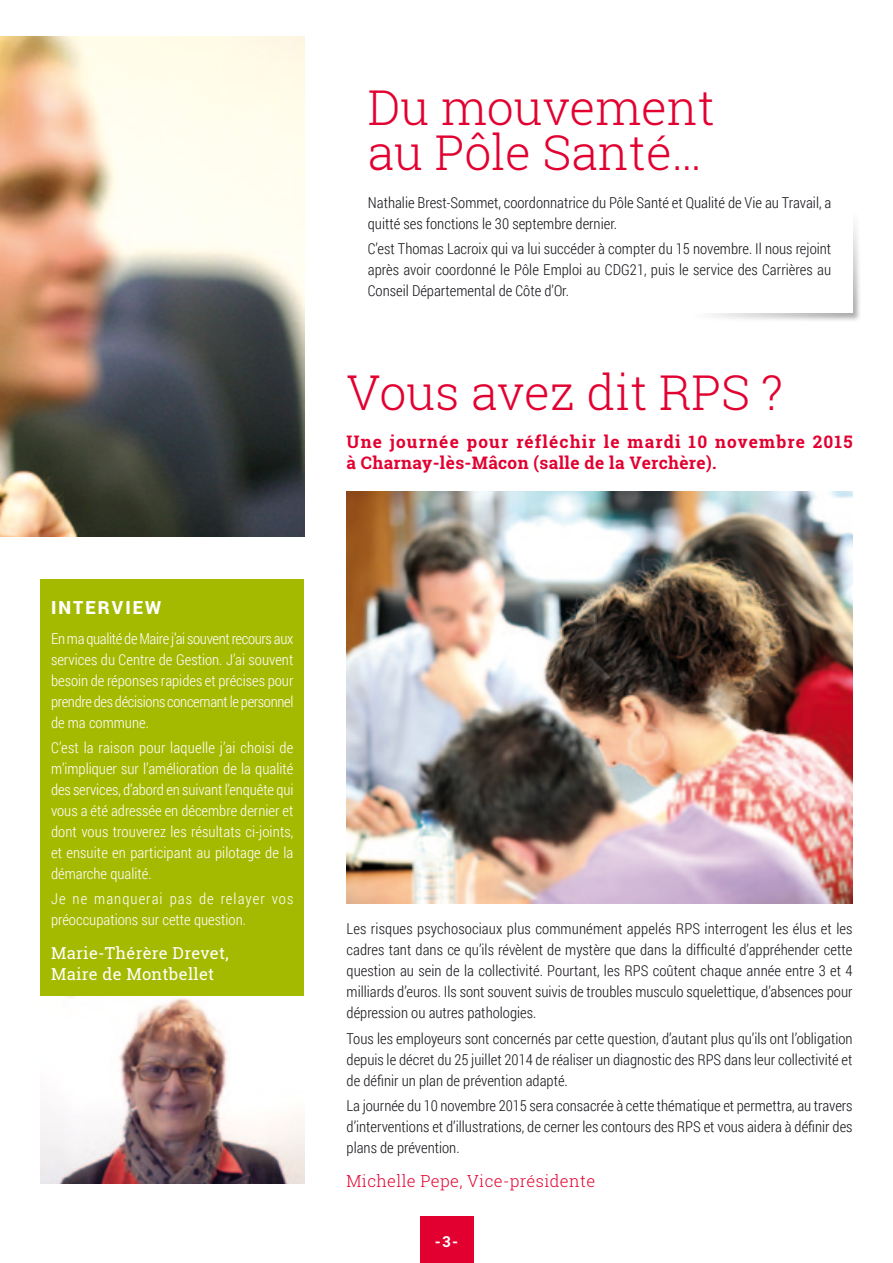
<style>
.page{position:relative;width:893px;height:1263px;background:#fff}
.page>*{position:absolute;margin:0;border:0;box-sizing:border-box;transform-origin:0 0}
.t1{font:300 48px/45px "Roboto Slab";color:#e20030}
.t2{font:900 18px "Roboto";letter-spacing:.12em;color:#fff}
.t3{font:700 17.25px/21px "Roboto Slab";letter-spacing:.06em;color:#e20030}
.t4{font:16.5px/21px "Roboto Slab";letter-spacing:.02em;color:#fff}
.t5{font:300 16.5px "Roboto Slab";letter-spacing:.02em;color:#e20030}
.t6{font:300 15px/21px "Roboto Condensed";color:#1a171c;text-align:justify}
.t7{font:300 15px/21px "Roboto Condensed";color:#fff;text-align:justify}
.t8{font:700 15px "Roboto Slab";color:#fff}
</style>
<div class="page">
<div style="left:420px;top:1216px;width:53px;height:47px;background:#e20030"></div>
<img style="left:0;top:36px;width:304px;height:501px">
<div style="left:40px;top:579px;width:264px;height:417px;background:#a4ba00"></div>
<img style="left:40px;top:996px;width:264px;height:187px">
<div style="left:687px;top:208px;width:175px;height:113px;background:#1a171c;opacity:.35"></div>
<div style="left:347px;top:74px;width:506px;height:239px;background:#fff"></div>
<img style="left:347px;top:491px;width:506px;height:413px">
<p class="t2" style="left:51px;top:595px;width:112px">INTERVIEW</p>
<p class="t7" style="left:51px;top:627px;width:244px">En ma qualité de Maire j’ai souvent recours aux services du Centre de Gestion. J’ai souvent besoin de réponses rapides et précises pour prendre des décisions concernant le personnel de ma commune.</p>
<p class="t7" style="left:51px;top:737px;width:244px">C’est la raison pour laquelle j’ai choisi de m’impliquer sur l’amélioration de la qualité des services, d’abord en suivant l’enquête qui vous a été adressée en décembre dernier et dont vous trouverez les résultats ci-joints, et ensuite en participant au pilotage de la démarche qualité.</p>
<p class="t7" style="left:51px;top:888px;width:244px">Je ne manquerai pas de relayer vos préoccupations sur cette question.</p>
<p class="t4" style="left:51px;top:942px;width:179px">Marie-Thérère Drevet,<br>Maire de Montbellet</p>
<h1 class="t1" style="left:368px;top:84px;width:349px">Du mouvement au Pôle Santé…</h1>
<p class="t6" style="left:368px;top:191px;width:465px">Nathalie Brest-Sommet, coordonnatrice du Pôle Santé et Qualité de Vie au Travail, a quitté ses fonctions le 30 septembre dernier.</p>
<p class="t6" style="left:368px;top:238px;width:465px">C’est Thomas Lacroix qui va lui succéder à compter du 15 novembre. Il nous rejoint après avoir coordonné le Pôle Emploi au CDG21, puis le service des Carrières au Conseil Départemental de Côte d’Or.</p>
<h1 class="t1" style="left:347px;top:368px;width:438px">Vous avez dit RPS ?</h1>
<p class="t3" style="left:347px;top:431px;width:507px">Une journée pour réfléchir le mardi 10 novembre 2015 à Charnay-lès-Mâcon (salle de la Verchère).</p>
<p class="t6" style="left:347px;top:918px;width:508px">Les risques psychosociaux plus communément appelés RPS interrogent les élus et les cadres tant dans ce qu’ils révèlent de mystère que dans la difficulté d’appréhender cette question au sein de la collectivité. Pourtant, les RPS coûtent chaque année entre 3 et 4 milliards d’euros. Ils sont souvent suivis de troubles musculo squelettique, d’absences pour dépression ou autres pathologies.</p>
<p class="t6" style="left:347px;top:1027px;width:507px">Tous les employeurs sont concernés par cette question, d’autant plus qu’ils ont l’obligation depuis le décret du 25 juillet 2014 de réaliser un diagnostic des RPS dans leur collectivité et de définir un plan de prévention adapté.</p>
<p class="t6" style="left:347px;top:1094px;width:508px">La journée du 10 novembre 2015 sera consacrée à cette thématique et permettra, au travers d’interventions et d’illustrations, de cerner les contours des RPS et vous aidera à définir des plans de prévention.</p>
<p class="t5" style="left:347px;top:1169px;width:250px">Michelle Pepe, Vice-présidente</p>
<p class="t8" style="left:435px;top:1232px;width:25px">-3-</p>
</div>
